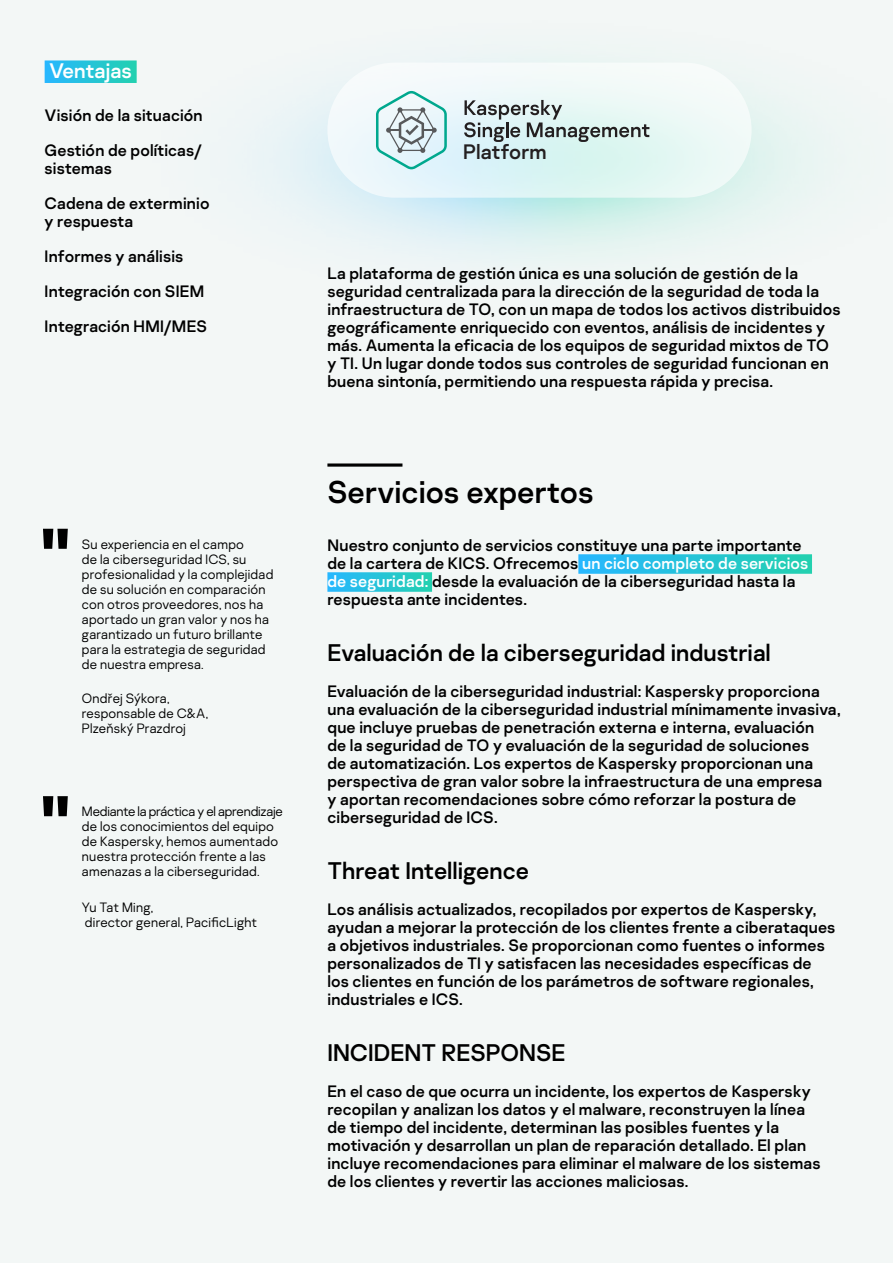
<style>
.page{position:relative;width:893px;height:1263px;background:#f3f7f6}
.page>*{position:absolute;margin:0;border:0;box-sizing:border-box;transform-origin:0 0}
.t1{font:90px "Kaspersky Sans";color:#000}
.t2{font:31.5px "Kaspersky Sans";color:#000}
.t3{font:24px "Kaspersky Sans";color:#000}
.t4{font:21px "Kaspersky Sans";color:#fff}
.t5{font:20.85px "Kaspersky Sans";color:#231f20}
.t6{font:16.5px/18px "Kaspersky Sans";letter-spacing:.01em;color:#000}
.t7{font:300 13.5px/15px "Kaspersky Sans";letter-spacing:.015em;color:#000}
.s1{color:#fff}
</style>
<div class="page">
<svg style="left:327px;top:63px;width:425px;height:135px"></svg>
<svg style="left:464px;top:100px;width:185px;height:42px"></svg>
<svg style="left:376px;top:91px;width:71px;height:78px"></svg>
<div style="left:45px;top:60px;width:92px;height:23px;background:linear-gradient(to right,#27b7ff,#23d0b0)"></div>
<div style="left:578px;top:554px;width:234px;height:20px;background:linear-gradient(to right,#27b7ff,#23d1af)"></div>
<div style="left:327px;top:572px;width:105px;height:20px;background:linear-gradient(to right,#27b7ff,#23d1af)"></div>
<svg style="left:327px;top:463px;width:75px;height:4px"></svg>
<p class="t4" style="left:49px;top:58px;width:84px">Ventajas</p>
<p class="t6" style="left:45px;top:98px;width:160px;line-height:35px">Visión de la situación<br>Gestión de políticas/</p>
<p class="t6" style="left:45px;top:151px;width:166px;line-height:35px">sistemas<br>Cadena de exterminio</p>
<p class="t6" style="left:45px;top:204px;width:164px;line-height:35px">y respuesta<br>Informes y análisis<br>Integración con SIEM<br>Integración HMI/MES</p>
<h1 class="t1" style="left:39px;top:506px;width:34px">"</h1>
<p class="t7" style="left:82px;top:537px;width:193px">Su experiencia en el campo<br>de la ciberseguridad ICS, su profesionalidad y la complejidad de su solución en comparación con otros proveedores, nos ha aportado un gran valor y nos ha garantizado un futuro brillante para la estrategia de seguridad de nuestra empresa.</p>
<p class="t7" style="left:82px;top:690px;width:128px">Ondřej Sýkora, responsable de C&amp;A,<br>Plzeňský Prazdroj</p>
<h1 class="t1" style="left:39px;top:773px;width:34px">"</h1>
<p class="t7" style="left:82px;top:804px;width:202px">Mediante la práctica y el aprendizaje de los conocimientos del equipo de Kaspersky, hemos aumentado nuestra protección frente a las amenazas a la ciberseguridad.</p>
<p class="t7" style="left:82px;top:899px;width:177px">Yu Tat Ming,<br>director general, PacificLight</p>
<p class="t5" style="left:463px;top:140px;width:85px">Platform</p>
<p class="t6" style="left:327px;top:264px;width:515px">La plataforma de gestión única es una solución de gestión de la seguridad centralizada para la dirección de la seguridad de toda la infraestructura de TO, con un mapa de todos los activos distribuidos geográficamente enriquecido con eventos, análisis de incidentes y más. Aumenta la eficacia de los equipos de seguridad mixtos de TO y TI. Un lugar donde todos sus controles de seguridad funcionan en buena sintonía, permitiendo una respuesta rápida y precisa.</p>
<h2 class="t2" style="left:327px;top:473px;width:268px">Servicios expertos</h2>
<p class="t6" style="left:327px;top:536px;width:482px">Nuestro conjunto de servicios constituye una parte importante de la cartera de KICS. Ofrecemos <span class="s1">un ciclo completo de servicios de seguridad:</span> desde la evaluación de la ciberseguridad hasta la respuesta ante incidentes.</p>
<h3 class="t3" style="left:327px;top:638px;width:445px">Evaluación de la ciberseguridad industrial</h3>
<p class="t6" style="left:327px;top:682px;width:515px">Evaluación de la ciberseguridad industrial: Kaspersky proporciona una evaluación de la ciberseguridad industrial mínimamente invasiva, que incluye pruebas de penetración externa e interna, evaluación<br>de la seguridad de TO y evaluación de la seguridad de soluciones<br>de automatización. Los expertos de Kaspersky proporcionan una perspectiva de gran valor sobre la infraestructura de una empresa<br>y aportan recomendaciones sobre cómo reforzar la postura de ciberseguridad de ICS.</p>
<h3 class="t3" style="left:327px;top:856px;width:203px">Threat Intelligence</h3>
<p class="t6" style="left:327px;top:900px;width:509px">Los análisis actualizados, recopilados por expertos de Kaspersky, ayudan a mejorar la protección de los clientes frente a ciberataques a objetivos industriales. Se proporcionan como fuentes o informes personalizados de TI y satisfacen las necesidades específicas de los clientes en función de los parámetros de software regionales, industriales e ICS.</p>
<h3 class="t3" style="left:327px;top:1038px;width:240px">INCIDENT RESPONSE</h3>
<p class="t6" style="left:327px;top:1082px;width:495px">En el caso de que ocurra un incidente, los expertos de Kaspersky recopilan y analizan los datos y el malware, reconstruyen la línea de tiempo del incidente, determinan las posibles fuentes y la motivación y desarrollan un plan de reparación detallado. El plan incluye recomendaciones para eliminar el malware de los sistemas de los clientes y revertir las acciones maliciosas.</p>
</div>
